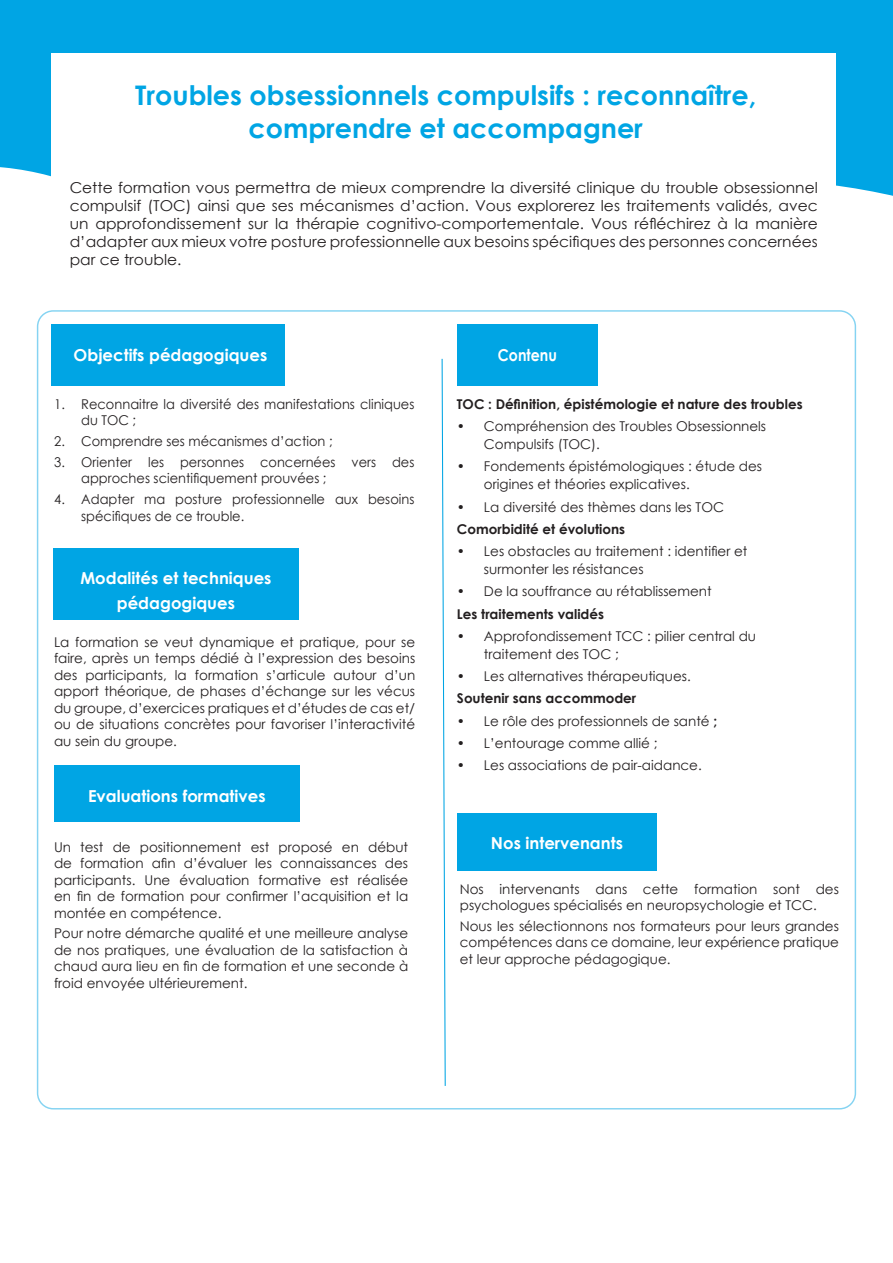
<style>
.page{position:relative;width:893px;height:1263px;background:#fff}
.page>*{position:absolute;margin:0;border:0;box-sizing:border-box;transform-origin:0 0}
.Paragraph_Style_2{font:700 27px/33px "Century Gothic";color:#00a5e4;text-align:center}
.Som_niv_2_conduite{font:700 16.5px "Century Gothic";color:#fff}
.Som_niv_2_conduite-2{font:700 16.5px "Century Gothic";color:#fff;scale:.86 1}
.Som_niv_2_conduite-3{font:15px/18px "Century Gothic";color:#231f20;text-align:justify}
.Som_niv_2_conduite-4{font:13.5px/16.5px "Century Gothic";color:#231f20}
.Som_niv_2_conduite-5{font:13.5px/16.5px "Century Gothic";color:#231f20;scale:.96 1}
.Som_niv_2_conduite-6{font:700 13.5px "Century Gothic";color:#231f20}
.s1{font-weight:700}
</style>
<div class="page">
<div style="left:0;top:0;width:893px;height:196px;background:#00a5e4"></div>
<div style="left:51px;top:54px;width:785px;height:1155px;background:#fff"></div>
<div style="left:51px;top:324px;width:234px;height:61px;background:#00a5e4"></div>
<div style="left:457px;top:324px;width:141px;height:61px;background:#00a5e4"></div>
<svg style="left:441px;top:358px;width:5px;height:728px"></svg>
<div style="left:53px;top:548px;width:246px;height:72px;background:#00a5e4"></div>
<div style="left:54px;top:765px;width:246px;height:57px;background:#00a5e4"></div>
<div style="left:457px;top:813px;width:200px;height:57px;background:#00a5e4"></div>
<p class="Paragraph_Style_2" style="left:135px;top:77px;width:622px">Troubles obsessionnels compulsifs : reconnaître, comprendre et accompagner</p>
<p class="Som_niv_2_conduite-3" style="left:70px;top:179px;width:750px">Cette formation vous permettra de mieux comprendre la diversité clinique du trouble obsessionnel compulsif (TOC) ainsi que ses mécanismes d’action. Vous explorerez les traitements validés, avec un approfondissement sur la thérapie cognitivo-comportementale. Vous réfléchirez à la manière d’adapter aux mieux votre posture professionnelle aux besoins spécifiques des personnes concernées par ce trouble.</p>
<p class="Som_niv_2_conduite" style="left:74px;top:342px;width:195px">Objectifs pédagogiques</p>
<p class="Som_niv_2_conduite-2" style="left:498px;top:342px;width:70px">Contenu</p>
<p class="Som_niv_2_conduite-5" style="left:81px;top:395px;width:348px;text-indent:-27px">1. Reconnaitre la diversité des manifestations cliniques du TOC ;</p>
<p class="Som_niv_2_conduite-5" style="left:54px;top:433px;width:291px">2. Comprendre ses mécanismes d’action ;</p>
<p class="Som_niv_2_conduite-5" style="left:81px;top:453px;width:349px;text-indent:-27px">3. Orienter les personnes concernées vers des approches scientifiquement prouvées ;</p>
<p class="Som_niv_2_conduite-5" style="left:81px;top:491px;width:348px;text-indent:-27px">4. Adapter ma posture professionnelle aux besoins spécifiques de ce trouble.</p>
<p class="Som_niv_2_conduite" style="left:80px;top:566px;width:193px">Modalités et techniques</p>
<p class="Som_niv_2_conduite" style="left:117px;top:590px;width:120px">pédagogiques</p>
<p class="Som_niv_2_conduite-4" style="left:54px;top:633px;width:363px;text-align:justify">La formation se veut dynamique et pratique, pour se faire, après un temps dédié à l’expression des besoins des participants, la formation s’articule autour d’un apport théorique, de phases d’échange sur les vécus du groupe, d’exercices pratiques et d’études de cas et/ ou de situations concrètes pour favoriser l’interactivité au sein du groupe.</p>
<p class="Som_niv_2_conduite" style="left:88px;top:783px;width:179px">Evaluations formatives</p>
<p class="Som_niv_2_conduite-4" style="left:54px;top:838px;width:356px;text-align:justify">Un test de positionnement est proposé en début de formation afin d’évaluer les connaissances des participants. Une évaluation formative est réalisée en fin de formation pour confirmer l’acquisition et la montée en compétence.</p>
<p class="Som_niv_2_conduite-4" style="left:54px;top:925px;width:356px;text-align:justify">Pour notre démarche qualité et une meilleure analyse de nos pratiques, une évaluation de la satisfaction à chaud aura lieu en fin de formation et une seconde à froid envoyée ultérieurement.</p>
<p class="Som_niv_2_conduite-6" style="left:457px;top:394px;width:347px">TOC : Définition, épistémologie et nature des troubles</p>
<p class="Som_niv_2_conduite-4" style="left:484px;top:417px;width:284px;line-height:18px;text-indent:-27px">• Compréhension des Troubles Obsessionnels<br>Compulsifs (TOC).</p>
<p class="Som_niv_2_conduite-4" style="left:484px;top:457px;width:280px;line-height:18px;text-indent:-27px">• Fondements épistémologiques : étude des origines et théories explicatives.</p>
<p class="Som_niv_2_conduite-4" style="left:457px;top:498px;width:269px">• La diversité des thèmes dans les TOC</p>
<p class="Som_niv_2_conduite-6" style="left:457px;top:519px;width:170px">Comorbidité et évolutions</p>
<p class="Som_niv_2_conduite-4" style="left:484px;top:542px;width:265px;line-height:18px;text-indent:-27px">• Les obstacles au traitement : identifier et surmonter les résistances</p>
<p class="Som_niv_2_conduite-4" style="left:457px;top:583px;width:256px">• De la souffrance au rétablissement</p>
<p class="Som_niv_2_conduite-6" style="left:457px;top:603px;width:149px">Les traitements validés</p>
<p class="Som_niv_2_conduite-4" style="left:484px;top:627px;width:274px;line-height:18px;text-indent:-27px">• Approfondissement TCC : pilier central du traitement des TOC ;</p>
<p class="Som_niv_2_conduite-4" style="left:457px;top:668px;width:235px">• Les alternatives thérapeutiques.</p>
<p class="Som_niv_2_conduite-6" style="left:457px;top:688px;width:181px">Soutenir sans accommoder</p>
<p class="Som_niv_2_conduite-4" style="left:457px;top:712px;width:262px">• Le rôle des professionnels de santé <span class="s1">;</span></p>
<p class="Som_niv_2_conduite-4" style="left:457px;top:734px;width:202px">• L’entourage comme allié ;</p>
<p class="Som_niv_2_conduite-4" style="left:457px;top:757px;width:246px">• Les associations de pair-aidance.</p>
<p class="Som_niv_2_conduite" style="left:491px;top:831px;width:133px">Nos intervenants</p>
<p class="Som_niv_2_conduite-4" style="left:460px;top:880px;width:381px">Nos intervenants dans cette formation sont des psychologues spécialisés en neuropsychologie et TCC.</p>
<p class="Som_niv_2_conduite-4" style="left:460px;top:917px;width:381px;text-align:justify">Nous les sélectionnons nos formateurs pour leurs grandes compétences dans ce domaine, leur expérience pratique et leur approche pédagogique.</p>
</div>
